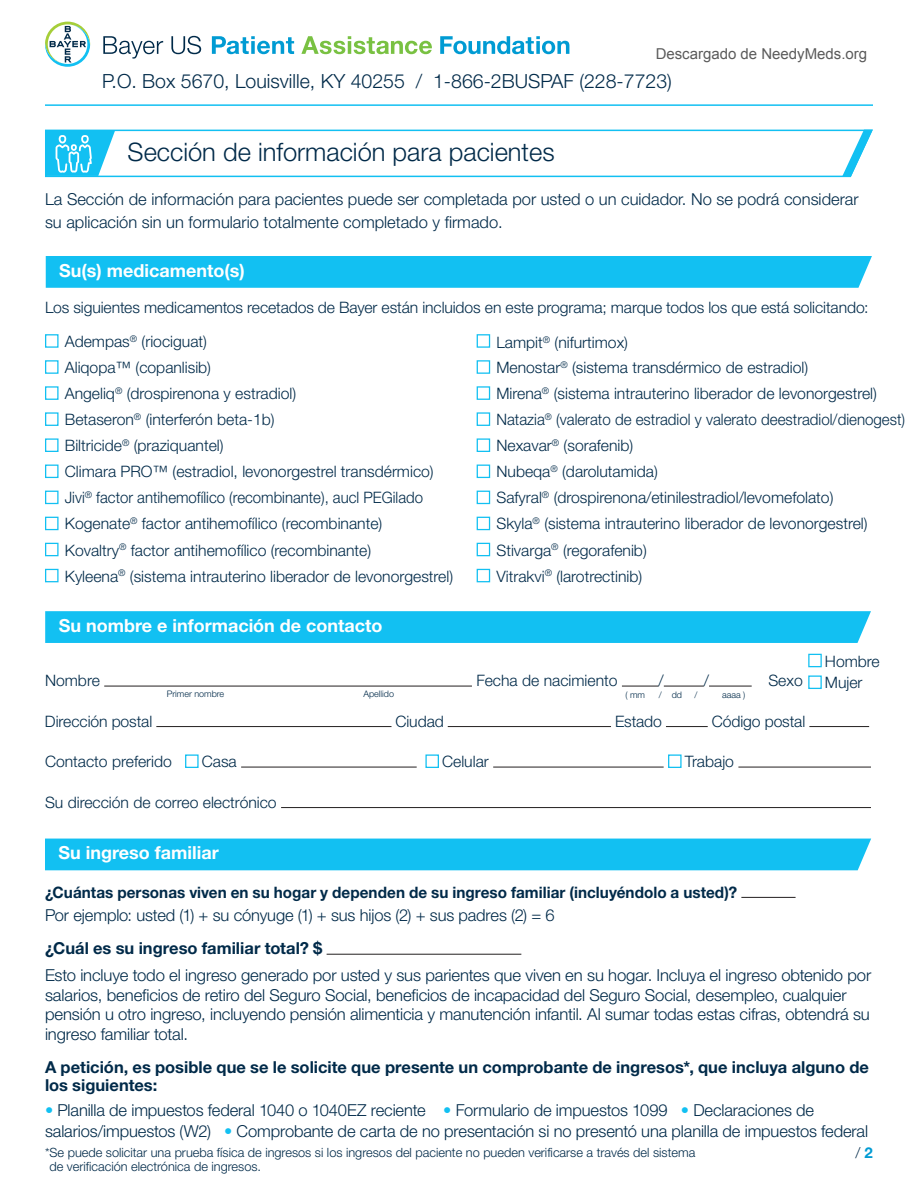
<style>
.page{position:relative;width:918px;height:1188px;background:#fff}
.page>*{position:absolute;margin:0;border:0;box-sizing:border-box;transform-origin:0 0}
.t1{font:300 25.5px "Helvetica Neue LT Std";color:#002a49}
.t2{font:300 19.5px "Helvetica Neue LT Std";color:#002a49}
.t3{font:700 18px "Helvetica Neue LT Std";color:#fff}
.t4{font:300 16.5px/19.5px "Helvetica Neue LT Std";letter-spacing:-.005em;color:#002a49}
.t5{font:700 16.5px/18px "Helvetica Neue LT Std";color:#002a49}
.t6{font:300 15.75px/26.1px "Helvetica Neue LT Std";color:#002a49}
.t7{font:700 15.75px "Helvetica Neue LT Std";letter-spacing:.005em;color:#002a49}
.t8{font:15px "Arial";color:rgb(0 0 0/.65)}
.t9{font:300 15px "Helvetica Neue LT Std";color:#002a49}
.t10{font:300 12.75px/14.2px "Helvetica Neue LT Std";color:#002a49}
.t11{font:300 9px "Helvetica Neue LT Std";color:#002a49}
.s1{color:#12c0f2}
.s2{font-weight:700;color:#009bd3}
</style>
<div class="page">
<svg style="left:45px;top:22px;width:45px;height:45px"></svg>
<svg style="left:103px;top:36px;width:60px;height:23px"></svg>
<svg style="left:171px;top:36px;width:30px;height:18px"></svg>
<svg style="left:212px;top:36px;width:82px;height:18px"></svg>
<svg style="left:301px;top:36px;width:131px;height:18px"></svg>
<svg style="left:440px;top:36px;width:129px;height:18px"></svg>
<hr style="left:45px;top:104px;width:828px;height:2px;background:#12c0f2">
<div style="left:46px;top:256px;width:826px;height:32px;background:#12c0f2"></div>
<svg style="left:45px;top:129px;width:828px;height:49px"></svg>
<div style="left:45px;top:839px;width:826px;height:31px;background:#12c0f2"></div>
<div style="left:45px;top:611px;width:826px;height:32px;background:#12c0f2"></div>
<hr style="left:104px;top:686px;width:368px;height:1px;background:#231f20">
<hr style="left:622px;top:686px;width:37px;height:1px;background:#231f20">
<hr style="left:664px;top:686px;width:40px;height:1px;background:#231f20">
<hr style="left:709px;top:686px;width:43px;height:1px;background:#231f20">
<hr style="left:156px;top:726px;width:235px;height:1px;background:#231f20">
<hr style="left:448px;top:726px;width:163px;height:1px;background:#231f20">
<hr style="left:666px;top:726px;width:42px;height:1px;background:#231f20">
<hr style="left:809px;top:726px;width:60px;height:1px;background:#231f20">
<svg style="left:185px;top:754px;width:14px;height:14px"></svg>
<hr style="left:241px;top:767px;width:176px;height:1px;background:#231f20">
<svg style="left:425px;top:754px;width:14px;height:14px"></svg>
<hr style="left:493px;top:767px;width:171px;height:1px;background:#231f20">
<svg style="left:668px;top:754px;width:14px;height:14px"></svg>
<hr style="left:738px;top:767px;width:133px;height:1px;background:#231f20">
<hr style="left:281px;top:807px;width:590px;height:1px;background:#231f20">
<svg style="left:808px;top:653px;width:14px;height:15px"></svg>
<svg style="left:808px;top:675px;width:14px;height:14px"></svg>
<svg style="left:45px;top:334px;width:14px;height:14px"></svg>
<svg style="left:45px;top:360px;width:14px;height:14px"></svg>
<svg style="left:45px;top:386px;width:14px;height:14px"></svg>
<svg style="left:45px;top:412px;width:14px;height:14px"></svg>
<svg style="left:45px;top:438px;width:14px;height:14px"></svg>
<svg style="left:45px;top:464px;width:14px;height:15px"></svg>
<svg style="left:45px;top:490px;width:14px;height:15px"></svg>
<svg style="left:45px;top:516px;width:14px;height:15px"></svg>
<svg style="left:45px;top:542px;width:14px;height:15px"></svg>
<svg style="left:45px;top:568px;width:14px;height:15px"></svg>
<svg style="left:476px;top:334px;width:15px;height:14px"></svg>
<svg style="left:476px;top:360px;width:15px;height:14px"></svg>
<svg style="left:476px;top:386px;width:15px;height:14px"></svg>
<svg style="left:476px;top:412px;width:15px;height:14px"></svg>
<svg style="left:476px;top:438px;width:15px;height:14px"></svg>
<svg style="left:476px;top:464px;width:15px;height:15px"></svg>
<svg style="left:476px;top:490px;width:15px;height:15px"></svg>
<svg style="left:476px;top:516px;width:15px;height:15px"></svg>
<svg style="left:476px;top:542px;width:15px;height:15px"></svg>
<svg style="left:476px;top:568px;width:15px;height:15px"></svg>
<hr style="left:741px;top:897px;width:55px;height:1px;background:#231f20">
<hr style="left:327px;top:954px;width:194px;height:1px;background:#231f20">
<p class="t8" style="left:656px;top:44px;width:213px">Descargado de NeedyMeds.org</p>
<p class="t2" style="left:102px;top:69px;width:571px">P.O. Box 5670, Louisville, KY 40255 / 1-866-2BUSPAF (228-7723)</p>
<h1 class="t1" style="left:128px;top:136px;width:429px">Sección de información para pacientes</h1>
<p class="t4" style="left:45px;top:188px;width:815px;line-height:22.5px">La Sección de información para pacientes puede ser completada por usted o un cuidador. No se podrá considerar su aplicación sin un formulario totalmente completado y firmado.</p>
<p class="t3" style="left:59px;top:260px;width:187px">Su(s) medicamento(s)</p>
<p class="t6" style="left:45px;top:294px;width:825px">Los siguientes medicamentos recetados de Bayer están incluidos en este programa; marque todos los que está solicitando:</p>
<p class="t6" style="left:65px;top:328px;width:390px">Adempas<sup>®</sup> (riociguat)<br>Aliqopa™ (copanlisib)<br>Angeliq<sup>®</sup> (drospirenona y estradiol)<br>Betaseron<sup>®</sup> (interferón beta-1b)<br>Biltricide<sup>®</sup> (praziquantel)<br>Climara PRO™ (estradiol, levonorgestrel transdérmico)<br>Jivi<sup>®</sup> factor antihemofílico (recombinante), aucl PEGilado Kogenate<sup>®</sup> factor antihemofílico (recombinante)<br>Kovaltry<sup>®</sup> factor antihemofílico (recombinante)<br>Kyleena<sup>®</sup> (sistema intrauterino liberador de levonorgestrel)</p>
<p class="t6" style="left:496px;top:330px;width:313px;line-height:24.6px">Lampit<sup>®</sup> (nifurtimox)<br>Menostar<sup>®</sup> (sistema transdérmico de estradiol)</p>
<p class="t6" style="left:496px;top:380px;width:410px">Mirena<sup>®</sup> (sistema intrauterino liberador de levonorgestrel)<br>Natazia<sup>®</sup> (valerato de estradiol y valerato deestradiol/dienogest)<br>Nexavar<sup>®</sup> (sorafenib)<br>Nubeqa<sup>®</sup> (darolutamida)<br>Safyral<sup>®</sup> (drospirenona/etinilestradiol/levomefolato)<br>Skyla<sup>®</sup> (sistema intrauterino liberador de levonorgestrel)<br>Stivarga<sup>®</sup> (regorafenib)<br>Vitrakvi<sup>®</sup> (larotrectinib)</p>
<p class="t3" style="left:59px;top:615px;width:325px">Su nombre e información de contacto</p>
<p class="t6" style="left:768px;top:667px;width:36px">Sexo</p>
<p class="t6" style="left:45px;top:667px;width:56px">Nombre</p>
<p class="t6" style="left:476px;top:667px;width:143px">Fecha de nacimiento</p>
<p class="t6" style="left:659px;top:667px;width:7px">/</p>
<p class="t6" style="left:704px;top:667px;width:7px">/</p>
<p class="t6" style="left:45px;top:708px;width:109px">Dirección postal</p>
<p class="t6" style="left:396px;top:708px;width:50px">Ciudad</p>
<p class="t6" style="left:615px;top:708px;width:48px">Estado</p>
<p class="t6" style="left:712px;top:708px;width:95px">Código postal</p>
<p class="t6" style="left:45px;top:748px;width:128px">Contacto preferido</p>
<p class="t6" style="left:202px;top:748px;width:37px">Casa</p>
<p class="t6" style="left:442px;top:748px;width:48px">Celular</p>
<p class="t6" style="left:685px;top:748px;width:51px">Trabajo</p>
<p class="t6" style="left:45px;top:789px;width:233px">Su dirección de correo electrónico</p>
<p class="t11" style="left:167px;top:688px;width:59px">Primer nombre</p>
<p class="t11" style="left:363px;top:688px;width:32px">Apellido</p>
<p class="t11" style="left:625px;top:690px;width:21px">( mm</p>
<p class="t11" style="left:659px;top:690px;width:25px">/ dd</p>
<p class="t11" style="left:695px;top:690px;width:4px">/</p>
<p class="t11" style="left:722px;top:690px;width:25px">aaaa )</p>
<p class="t3" style="left:58px;top:842px;width:162px">Su ingreso familiar</p>
<p class="t6" style="left:825px;top:650px;width:56px;line-height:21.8px">Hombre<br>Mujer</p>
<p class="t7" style="left:45px;top:882px;width:694px">¿Cuántas personas viven en su hogar y dependen de su ingreso familiar (incluyéndolo a usted)?</p>
<p class="t4" style="left:45px;top:905px;width:511px">Por ejemplo: usted (1) + su cónyuge (1) + sus hijos (2) + sus padres (2) = 6</p>
<p class="t5" style="left:45px;top:939px;width:279px">¿Cuál es su ingreso familiar total? $</p>
<p class="t4" style="left:45px;top:965px;width:828px">Esto incluye todo el ingreso generado por usted y sus parientes que viven en su hogar. Incluya el ingreso obtenido por salarios, beneficios de retiro del Seguro Social, beneficios de incapacidad del Seguro Social, desempleo, cualquier pensión u otro ingreso, incluyendo pensión alimenticia y manutención infantil. Al sumar todas estas cifras, obtendrá su ingreso familiar total.</p>
<p class="t5" style="left:45px;top:1057px;width:826px">A petición, es posible que se le solicite que presente un comprobante de ingresos*, que incluya alguno de los siguientes:</p>
<p class="t4" style="left:45px;top:1099px;width:825px;line-height:21px"><span class="s1">•</span> Planilla de impuestos federal 1040 o 1040EZ reciente <span class="s1">•</span> Formulario de impuestos 1099 <span class="s1">•</span> Declaraciones de salarios/impuestos (W2) <span class="s1">•</span> Comprobante de carta de no presentación si no presentó una planilla de impuestos federal</p>
<p class="t10" style="left:49px;top:1145px;width:647px;text-indent:-4px">*Se puede solicitar una prueba física de ingresos si los ingresos del paciente no pueden verificarse a través del sistema de verificación electrónica de ingresos.</p>
<p class="t9" style="left:855px;top:1143px;width:19px">/ <span class="s2">2</span></p>
</div>
